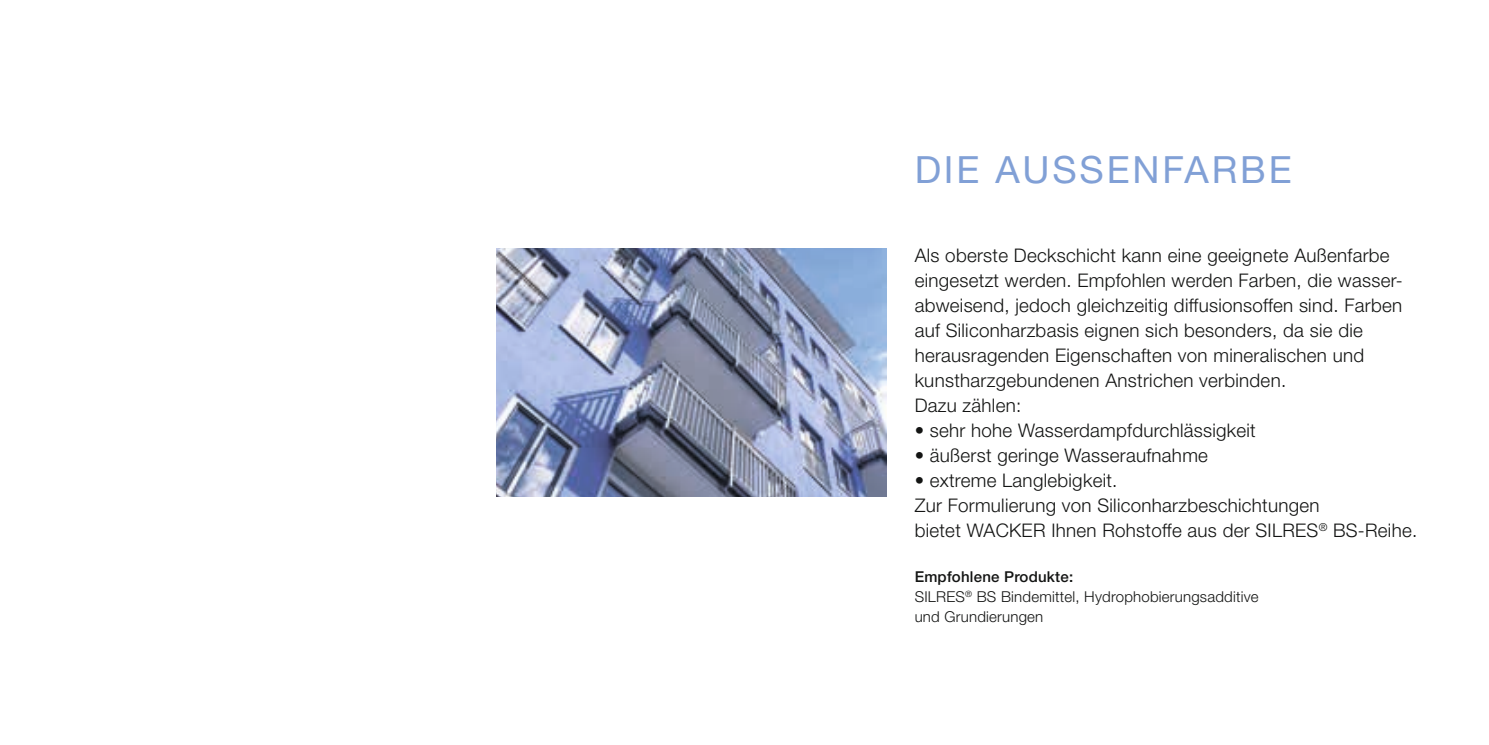
<style>
.page{position:relative;width:1489px;height:745px;background:#fff}
.page>*{position:absolute;margin:0;border:0;box-sizing:border-box;transform-origin:0 0}
.t1{font:37.5px "Helvetica Neue LT Pro";letter-spacing:.075em;color:#81a0d6}
.t2{font:300 18.75px/25px "Helvetica Neue LT Pro";letter-spacing:.015em;color:#131413}
.t3{font:300 15px/20px "Helvetica Neue LT Pro";letter-spacing:.015em;color:#131413}
.s1{font-weight:500}
</style>
<div class="page">
<img style="left:496px;top:248px;width:390px;height:248px">
<h1 class="t1" style="left:914px;top:147px;width:378px">DIE AUSSENFARBE</h1>
<p class="t2" style="left:914px;top:242px;width:489px">Als oberste Deckschicht kann eine geeignete Außenfarbe eingesetzt werden. Empfohlen werden Farben, die wasser&shy;abweisend, jedoch gleichzeitig diffusionsoffen sind. Farben auf Siliconharzbasis eignen sich besonders, da sie die herausragenden Eigenschaften von mineralischen und kunstharzgebundenen Anstrichen verbinden.<br>Dazu zählen:</p>
<p class="t2" style="left:914px;top:417px;width:343px">• sehr hohe Wasserdampfdurchlässigkeit</p>
<p class="t2" style="left:914px;top:442px;width:295px">• äußerst geringe Wasseraufnahme</p>
<p class="t2" style="left:914px;top:467px;width:504px">• extreme Langlebigkeit.<br>Zur Formulierung von Siliconharzbeschichtungen<br>bietet WACKER Ihnen Rohstoffe aus der SILRES<sup>®</sup> BS-Reihe.</p>
<p class="t3" style="left:914px;top:566px;width:345px"><span class="s1">Empfohlene Produkte:<br></span>SILRES<sup>®</sup> BS Bindemittel, Hydrophobierungsadditive und Grundierungen</p>
</div>
